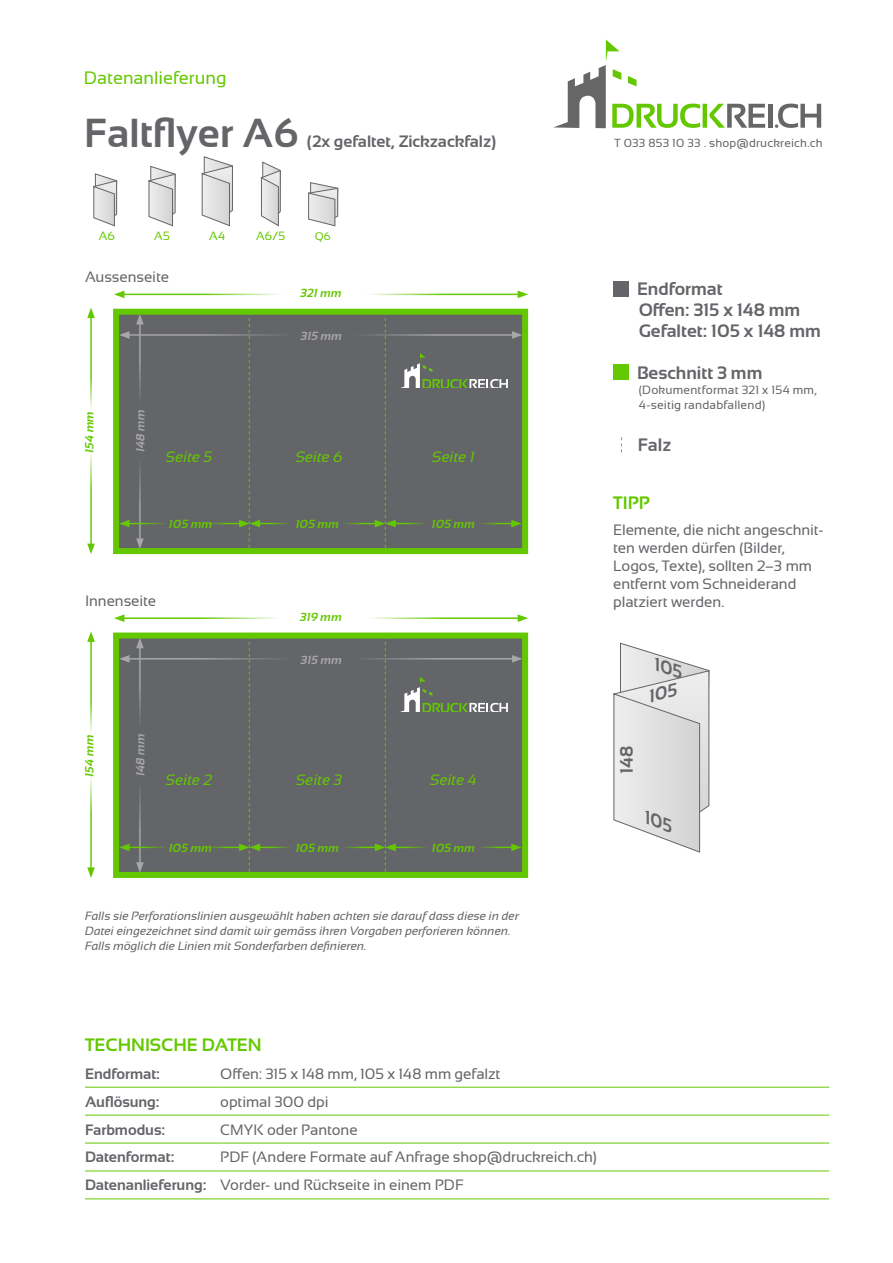
<style>
.page{position:relative;width:893px;height:1263px;background:#fff}
.page>*{position:absolute;margin:0;border:0;box-sizing:border-box;transform-origin:0 0}
.t1{font:700 40.5px "Sansation";color:#646569}
.t2{font:700 18px/21px "Sansation";color:#646569}
.t3{font:700 18px "Sansation";color:#64c800}
.t4{font:18px "Sansation";color:#64c800}
.t5{font:700 16.5px "Sansation";color:#646569}
.t6{font:15px/18px "Sansation";letter-spacing:-.005em;color:#646569}
.t7{font:700 15px "Sansation";letter-spacing:-.005em;color:#646569}
.t8{font:italic 15px "Sansation";letter-spacing:.005em;color:#64c800}
.t9{font:italic 12px/15px "Sansation";letter-spacing:.005em;color:#646569}
.t10{font:12px/15px "Sansation";letter-spacing:.015em;color:#646569}
.t11{font:12px "Sansation";letter-spacing:.01em;color:#64c800}
.t12{font:italic 700 11.85px "Sansation";letter-spacing:.02em;color:#64c800}
.t13{font:italic 700 11.85px "Sansation";letter-spacing:.015em;color:#a8a8a9}
.t14{font:11.7px "Sansation";letter-spacing:.015em;color:#646569}
.t15{font:11.1px "Sansation";color:#64c800}
.s1{font-weight:700}
</style>
<div class="page">
<svg style="left:553px;top:40px;width:212px;height:88px"></svg>
<div style="left:768px;top:104px;width:5px;height:24px;background:#666"></div>
<svg style="left:775px;top:104px;width:46px;height:24px"></svg>
<svg style="left:85px;top:1086px;width:744px;height:85px"></svg>
<hr style="left:85px;top:1087px;width:135px;height:1px;background:#64c800">
<hr style="left:220px;top:1087px;width:609px;height:1px;background:#64c800">
<hr style="left:85px;top:1115px;width:135px;height:1px;background:#64c800">
<hr style="left:220px;top:1115px;width:609px;height:1px;background:#64c800">
<hr style="left:85px;top:1143px;width:135px;height:1px;background:#64c800">
<hr style="left:220px;top:1143px;width:609px;height:1px;background:#64c800">
<hr style="left:85px;top:1171px;width:135px;height:1px;background:#64c800">
<hr style="left:220px;top:1171px;width:609px;height:1px;background:#64c800">
<hr style="left:85px;top:1198px;width:135px;height:1px;background:#64c800">
<hr style="left:220px;top:1198px;width:609px;height:1px;background:#64c800">
<div style="left:613px;top:281px;width:16px;height:16px;background:#646569"></div>
<div style="left:613px;top:364px;width:16px;height:16px;background:#64c800"></div>
<div style="left:113px;top:309px;width:415px;height:245px;background:#646569;border:6px solid #64c800"></div>
<hr style="left:139px;top:454px;width:2px;height:87px;background:#a8a8a9">
<svg style="left:136px;top:538px;width:8px;height:11px"></svg>
<hr style="left:139px;top:322px;width:2px;height:87px;background:#a8a8a9">
<svg style="left:136px;top:314px;width:8px;height:10px"></svg>
<hr style="left:122px;top:294px;width:174px;height:1px;background:#64c800">
<svg style="left:114px;top:291px;width:10px;height:7px"></svg>
<hr style="left:347px;top:294px;width:173px;height:1px;background:#64c800">
<svg style="left:518px;top:291px;width:10px;height:7px"></svg>
<hr style="left:90px;top:446px;width:2px;height:100px;background:#64c800">
<svg style="left:87px;top:544px;width:8px;height:10px"></svg>
<hr style="left:90px;top:316px;width:2px;height:101px;background:#64c800">
<svg style="left:87px;top:308px;width:8px;height:10px"></svg>
<hr style="left:127px;top:334px;width:171px;height:2px;background:#a8a8a9">
<svg style="left:119px;top:331px;width:11px;height:8px"></svg>
<hr style="left:344px;top:334px;width:170px;height:2px;background:#a8a8a9">
<hr style="left:127px;top:523px;width:43px;height:1px;background:#64c800">
<svg style="left:119px;top:520px;width:11px;height:7px"></svg>
<hr style="left:203px;top:523px;width:38px;height:1px;background:#64c800">
<hr style="left:258px;top:523px;width:35px;height:1px;background:#64c800">
<svg style="left:239px;top:312px;width:21px;height:236px"></svg>
<hr style="left:339px;top:523px;width:38px;height:1px;background:#64c800">
<svg style="left:375px;top:312px;width:147px;height:236px"></svg>
<div style="left:113px;top:632px;width:415px;height:246px;background:#646569;border:6px solid #64c800"></div>
<hr style="left:139px;top:778px;width:2px;height:87px;background:#a8a8a9">
<svg style="left:136px;top:862px;width:8px;height:11px"></svg>
<hr style="left:139px;top:646px;width:2px;height:86px;background:#a8a8a9">
<svg style="left:136px;top:638px;width:8px;height:10px"></svg>
<hr style="left:122px;top:617px;width:174px;height:2px;background:#64c800">
<svg style="left:114px;top:614px;width:10px;height:8px"></svg>
<hr style="left:347px;top:617px;width:173px;height:2px;background:#64c800">
<svg style="left:518px;top:614px;width:10px;height:8px"></svg>
<hr style="left:90px;top:770px;width:2px;height:100px;background:#64c800">
<svg style="left:87px;top:867px;width:8px;height:11px"></svg>
<hr style="left:90px;top:639px;width:2px;height:101px;background:#64c800">
<svg style="left:87px;top:631px;width:8px;height:11px"></svg>
<hr style="left:127px;top:658px;width:171px;height:1px;background:#a8a8a9">
<svg style="left:119px;top:655px;width:11px;height:8px"></svg>
<hr style="left:344px;top:658px;width:170px;height:1px;background:#a8a8a9">
<hr style="left:127px;top:847px;width:43px;height:1px;background:#64c800">
<svg style="left:119px;top:843px;width:11px;height:8px"></svg>
<hr style="left:203px;top:847px;width:38px;height:1px;background:#64c800">
<hr style="left:258px;top:847px;width:35px;height:1px;background:#64c800">
<svg style="left:239px;top:636px;width:21px;height:235px"></svg>
<hr style="left:339px;top:847px;width:38px;height:1px;background:#64c800">
<svg style="left:375px;top:636px;width:147px;height:235px"></svg>
<svg style="left:93px;top:174px;width:24px;height:52px"></svg>
<svg style="left:261px;top:162px;width:20px;height:64px"></svg>
<svg style="left:149px;top:166px;width:26px;height:60px;background:#d7d7d8"></svg>
<svg style="left:202px;top:156px;width:31px;height:70px;background:#d8d8d9"></svg>
<svg style="left:308px;top:182px;width:30px;height:44px"></svg>
<svg style="left:613px;top:642px;width:97px;height:211px"></svg>
<p class="t4" style="left:84px;top:68px;width:144px">Datenanlieferung</p>
<h1 class="t1" style="left:84px;top:110px;width:215px">Faltflyer A6</h1>
<p class="t5" style="left:307px;top:132px;width:191px">(2x gefaltet, Zickzackfalz)</p>
<p class="t11" style="left:99px;top:229px;width:18px">A6</p>
<p class="t11" style="left:154px;top:229px;width:17px">A5</p>
<p class="t11" style="left:209px;top:229px;width:17px">A4</p>
<p class="t11" style="left:256px;top:229px;width:31px">A6/5</p>
<p class="t15" style="left:315px;top:230px;width:18px">Q6</p>
<p class="t6" style="left:85px;top:268px;width:85px">Aussenseite</p>
<p class="t12" style="left:300px;top:286px;width:43px">321 mm</p>
<p class="t13" style="left:301px;top:329px;width:43px">315 mm</p>
<p class="t12" style="left:83px;top:453px;width:43px;rotate:-90deg">154 mm</p>
<p class="t13" style="left:134px;top:452px;width:44px;rotate:-90deg">148 mm</p>
<p class="t8" style="left:166px;top:448px;width:48px">Seite 5</p>
<p class="t8" style="left:296px;top:448px;width:49px">Seite 6</p>
<p class="t8" style="left:432px;top:448px;width:44px">Seite 1</p>
<p class="t12" style="left:169px;top:517px;width:45px">105 mm</p>
<p class="t12" style="left:296px;top:517px;width:45px">105 mm</p>
<p class="t12" style="left:432px;top:517px;width:45px">105 mm</p>
<p class="t6" style="left:85px;top:592px;width:73px">Innenseite</p>
<p class="t12" style="left:300px;top:610px;width:43px">319 mm</p>
<p class="t13" style="left:301px;top:653px;width:43px">315 mm</p>
<p class="t12" style="left:83px;top:777px;width:43px;rotate:-90deg">154 mm</p>
<p class="t13" style="left:134px;top:776px;width:44px;rotate:-90deg">148 mm</p>
<p class="t8" style="left:166px;top:772px;width:48px">Seite 2</p>
<p class="t8" style="left:296px;top:772px;width:48px">Seite 3</p>
<p class="t8" style="left:430px;top:772px;width:48px">Seite 4</p>
<p class="t12" style="left:169px;top:841px;width:45px">105 mm</p>
<p class="t12" style="left:296px;top:841px;width:45px">105 mm</p>
<p class="t12" style="left:432px;top:841px;width:45px">105 mm</p>
<p class="t9" style="left:85px;top:909px;width:436px">Falls sie Perforationslinien ausgewählt haben achten sie darauf dass diese in der<br>Datei eingezeichnet sind damit wir gemäss ihren Vorgaben perforieren können.<br>Falls möglich die Linien mit Sonderfarben definieren.</p>
<p class="t14" style="left:614px;top:136px;width:210px">T 033 853 10 33 . shop@druckreich.ch</p>
<p class="t2" style="left:637px;top:278px;width:185px">Endformat<br>Offen: 315 x 148 mm<br>Gefaltet: 105 x 148 mm</p>
<p class="t2" style="left:637px;top:362px;width:127px">Beschnitt 3 mm</p>
<p class="t10" style="left:639px;top:382px;width:179px">(Dokumentformat 321 x 154 mm,<br>4-seitig randabfallend)</p>
<p class="t2" style="left:638px;top:435px;width:35px">Falz</p>
<p class="t3" style="left:613px;top:493px;width:38px">TIPP</p>
<p class="t6" style="left:613px;top:521px;width:212px">Elemente, die nicht angeschnit&shy;ten werden dürfen (Bilder,<br>Logos, Texte), sollten 2–3 mm entfernt vom Schneiderand platziert werden.</p>
<p class="t2" style="left:616px;top:774px;width:30px;rotate:-90deg">148</p>
<p class="t3" style="left:85px;top:1034px;width:178px">TECHNISCHE DATEN</p>
<p class="t7" style="left:85px;top:1065px;width:76px">Endformat:</p>
<p class="t6" style="left:220px;top:1064px;width:282px">Offen: 315 x 148 mm, 105 x 148 mm gefalzt</p>
<p class="t7" style="left:85px;top:1093px;width:76px">Auflösung:</p>
<p class="t6" style="left:220px;top:1092px;width:110px">optimal 300 dpi</p>
<p class="t7" style="left:85px;top:1121px;width:82px">Farbmodus:</p>
<p class="t6" style="left:220px;top:1120px;width:139px">CMYK oder Pantone</p>
<p class="t7" style="left:85px;top:1149px;width:91px">Datenformat:</p>
<p class="t6" style="left:85px;top:1143px;width:513px;line-height:27.9px;text-indent:135px">PDF (Andere Formate auf Anfrage shop@druckreich.ch)<br><span class="s1">Datenanlieferung:</span> Vorder- und Rückseite in einem PDF</p>
</div>
